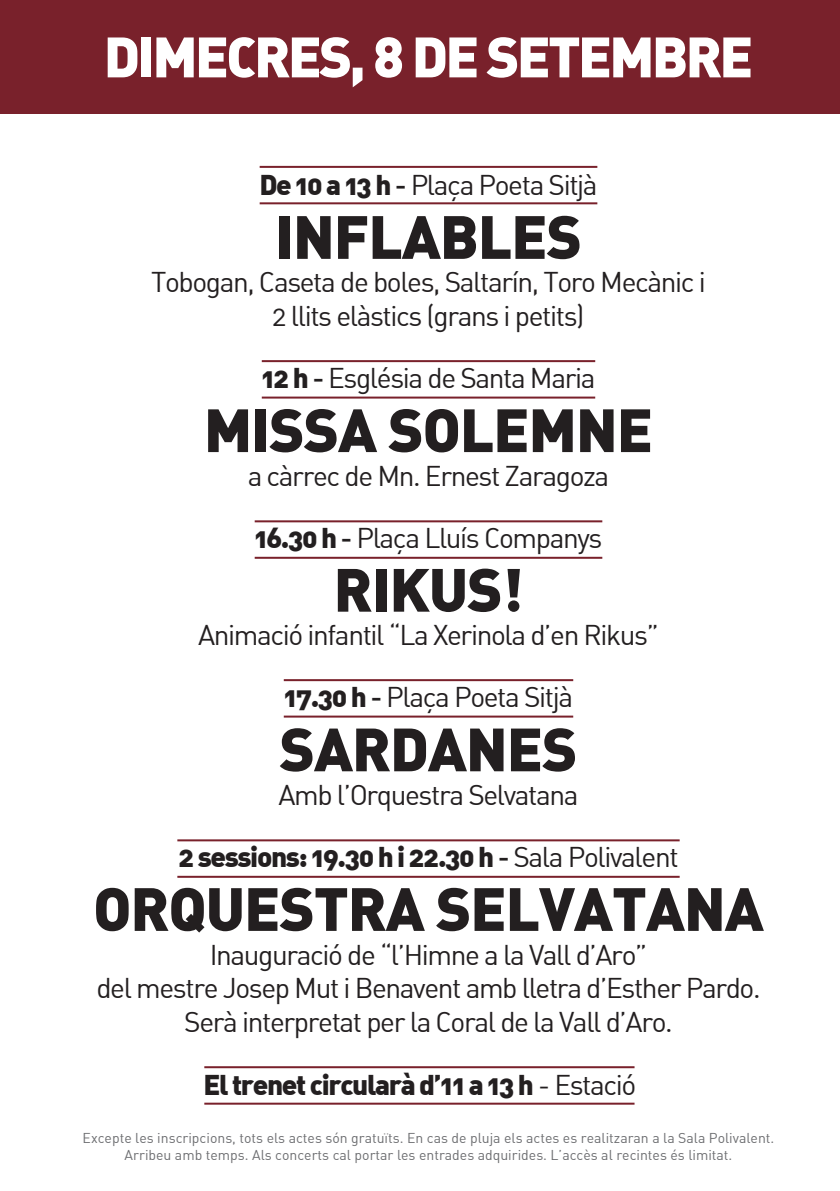
<style>
.page{position:relative;width:840px;height:1191px;background:#fff}
.page>*{position:absolute;margin:0;border:0;box-sizing:border-box;transform-origin:0 0}
.t1{font:900 60px "DIN Alternate";letter-spacing:-.02em;color:#231f20}
.t2{font:900 56px "DIN Alternate";letter-spacing:-.05em;color:#fff}
.t3{font:28px/33.6px "DIN Alternate";letter-spacing:-.05em;color:#231f20;text-align:center}
.t4{font:900 28px "DIN Alternate";letter-spacing:-.05em;color:#231f20}
.t5{font:14px "DIN Alternate";color:#6c6d70}
.s1{font-weight:900}
.s2{font-family:"DIN";font-weight:500}
.s3{font-weight:400}
</style>
<div class="page">
<div style="left:0;top:0;width:839px;height:113px;background:#79212b"></div>
<hr style="left:259px;top:166px;width:338px;height:2px;background:#79212b">
<hr style="left:261px;top:360px;width:334px;height:2px;background:#79212b">
<hr style="left:254px;top:520px;width:348px;height:2px;background:#79212b">
<hr style="left:283px;top:679px;width:290px;height:2px;background:#79212b">
<hr style="left:177px;top:839px;width:502px;height:2px;background:#79212b">
<hr style="left:204px;top:1066px;width:430px;height:2px;background:#79212b">
<hr style="left:259px;top:202px;width:338px;height:2px;background:#79212b">
<hr style="left:261px;top:396px;width:334px;height:2px;background:#79212b">
<hr style="left:254px;top:557px;width:348px;height:2px;background:#79212b">
<hr style="left:283px;top:715px;width:290px;height:2px;background:#79212b">
<hr style="left:177px;top:875px;width:502px;height:2px;background:#79212b">
<hr style="left:204px;top:1102px;width:430px;height:2px;background:#79212b">
<p class="t2" style="left:104px;top:20px;width:651px">DIMECRES, 8 DE SETEMBRE</p>
<p class="t3" style="left:259px;top:167px;width:339px"><span class="s1">De 10 a 13 h</span> <span class="s2">-</span> Plaça Poeta Sitjà</p>
<p class="t1" style="left:275px;top:197px;width:308px">INFLABLES</p>
<p class="t3" style="left:151px;top:265px;width:556px">Tobogan, Caseta de boles, Saltarín, Toro Mecànic i</p>
<p class="t3" style="left:272px;top:299px;width:313px">2 llits elàstics (grans i petits)</p>
<p class="t3" style="left:261px;top:360px;width:335px"><span class="s1">12 h</span> <span class="s2">-</span> Església de Santa Maria</p>
<p class="t1" style="left:204px;top:390px;width:450px">MISSA SOLEMNE</p>
<p class="t3" style="left:247px;top:458px;width:363px">a càrrec de Mn. Ernest Zaragoza</p>
<p class="t3" style="left:254px;top:520px;width:349px"><span class="s1">16.30 h</span> <span class="s2">-</span> Plaça Lluís Companys</p>
<p class="t1" style="left:333px;top:550px;width:191px">RIKUS!</p>
<p class="t3" style="left:198px;top:618px;width:462px">Animació infantil “La Xerinola d’en Rikus”</p>
<p class="t3" style="left:284px;top:680px;width:291px"><span class="s1">17.30 h</span> <span class="s2">-</span> Plaça Poeta Sitjà</p>
<p class="t1" style="left:279px;top:709px;width:299px">SARDANES</p>
<p class="t3" style="left:278px;top:777px;width:301px">Amb l’Orquestra Selvatana</p>
<p class="t4" style="left:178px;top:838px;width:501px">2 sessions: 19.30 h i 22.30 h <span class="s2">-</span> <span class="s3">Sala Polivalent</span></p>
<p class="t1" style="left:93px;top:869px;width:672px">ORQUESTRA SELVATANA</p>
<p class="t3" style="left:96px;top:937px;width:665px">Inauguració de “l’Himne a la Vall d’Aro”<br>del mestre Josep Mut i Benavent amb lletra d’Esther Pardo.<br>Serà interpretat per la Coral de la Vall d’Aro.</p>
<p class="t4" style="left:203px;top:1065px;width:434px">El trenet circularà d’11 a 13 h <span class="s3">- Estació</span></p>
<p class="t5" style="left:83px;top:1129px;width:692px">Excepte les inscripcions, tots els actes són gratuïts. En cas de pluja els actes es realitzaran a la Sala Polivalent.</p>
<p class="t5" style="left:125px;top:1146px;width:609px">Arribeu amb temps. Als concerts cal portar les entrades adquirides. L’accès al recintes és limitat.</p>
</div>
